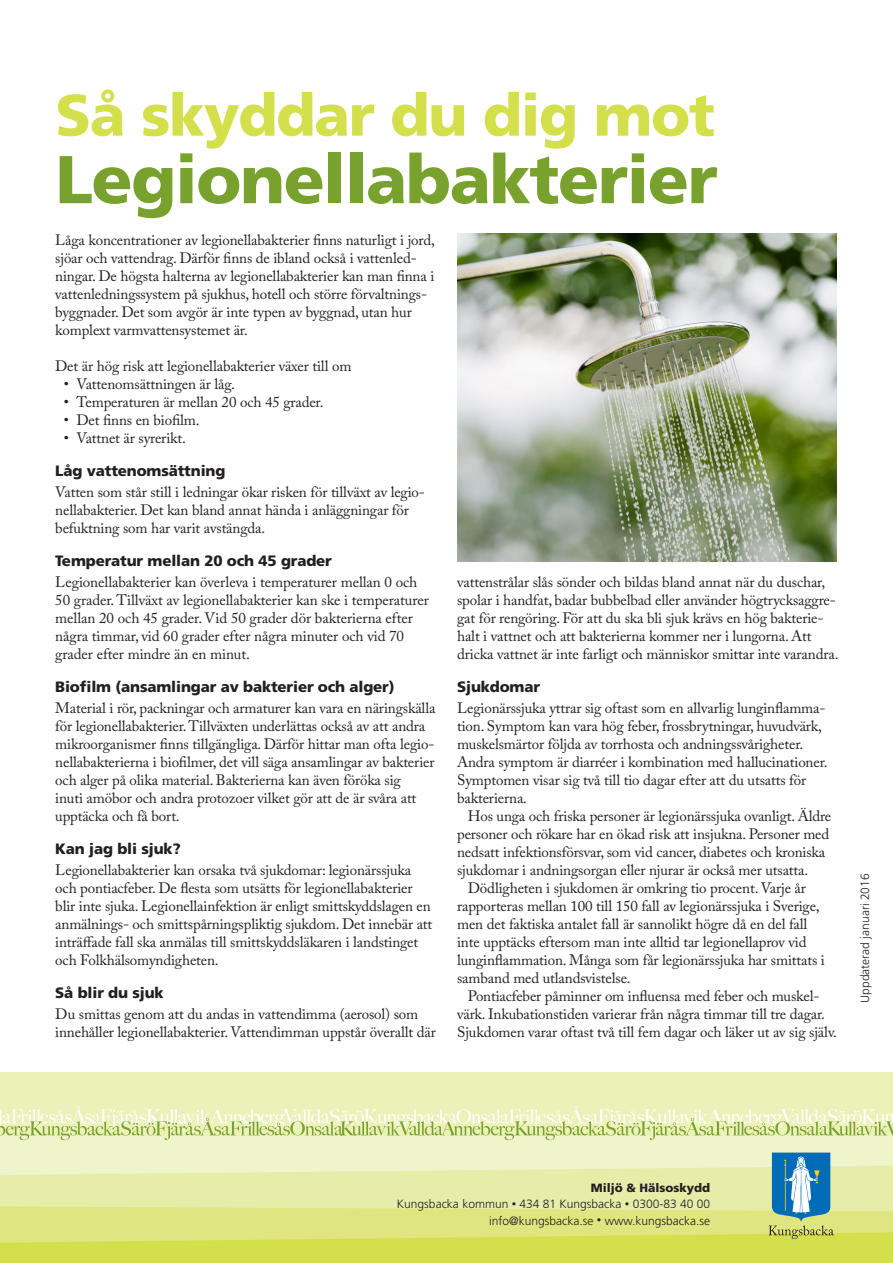
<style>
.page{position:relative;width:893px;height:1263px;background:#fff}
.page>*{position:absolute;margin:0;border:0;box-sizing:border-box;transform-origin:0 0}
.Rub{font:900 67.5px "Frutiger LT Std";letter-spacing:-.02em;color:#78a22d}
.Rub-2{font:900 58.5px "Frutiger LT Std";letter-spacing:-.02em;color:#d4df4c}
.bt{font:15px/18px "Adobe Caslon Pro";letter-spacing:-.01em;color:#231f20}
.bt_i{font:15px/18px "Adobe Caslon Pro";letter-spacing:-.01em;color:#231f20}
.mr{font:900 15px "Frutiger LT Std";letter-spacing:-.01em;color:#231f20}
.tabell{font:300 12px "Frutiger LT Std";color:#231f20}
.t1{font:900 12px "Frutiger LT Std";color:#231f20}
.s1{font-size:9px}
</style>
<div class="page">
<div style="left:0;top:1140px;width:893px;height:12px;background:#f0f4ca"></div>
<div style="left:0;top:1071px;width:893px;height:64px;background:#ecf1b9"></div>
<svg style="left:0;top:1106px;width:893px;height:34px"></svg>
<svg style="left:0;top:1152px;width:893px;height:111px;background:#dbe58f"></svg>
<img style="left:457px;top:234px;width:379px;height:327px">
<p class="Rub-2" style="left:55px;top:80px;width:661px">Så skyddar du dig mot</p>
<p class="Rub" style="left:55px;top:139px;width:664px">Legionellabakterier</p>
<p class="bt" style="left:55px;top:231px;width:381px">Låga koncentrationer av legionellabakterier finns naturligt i jord, sjöar och vattendrag. Därför finns de ibland också i vattenled&shy;ningar. De högsta halterna av legionellabakterier kan man finna i vattenledningssystem på sjukhus, hotell och större förvaltnings&shy;byggnader. Det som avgör är inte typen av byggnad, utan hur komplext varmvattensystemet är.</p>
<p class="bt" style="left:55px;top:357px;width:298px">Det är hög risk att legionellabakterier växer till om</p>
<p class="bt" style="left:64px;top:375px;width:173px">• Vattenomsättningen är låg.</p>
<p class="bt" style="left:64px;top:393px;width:261px">• Temperaturen är mellan 20 och 45 grader.</p>
<p class="bt" style="left:64px;top:411px;width:137px">• Det finns en biofilm.</p>
<p class="bt" style="left:64px;top:429px;width:124px">• Vattnet är syrerikt.</p>
<p class="mr" style="left:55px;top:462px;width:172px">Låg vattenomsättning</p>
<p class="bt" style="left:55px;top:483px;width:371px">Vatten som står still i ledningar ökar risken för tillväxt av legio&shy;nellabakterier. Det kan bland annat hända i anläggningar för befuktning som har varit avstängda.</p>
<p class="mr" style="left:55px;top:552px;width:278px">Temperatur mellan 20 och 45 grader</p>
<p class="bt" style="left:55px;top:573px;width:375px">Legionellabakterier kan överleva i temperaturer mellan 0 och 50 grader. Tillväxt av legionellabakterier kan ske i temperaturer mellan 20 och 45 grader. Vid 50 grader dör bakterierna efter några timmar, vid 60 grader efter några minuter och vid 70 grader efter mindre än en minut.</p>
<p class="mr" style="left:55px;top:678px;width:341px">Biofilm (ansamlingar av bakterier och alger)</p>
<p class="bt" style="left:55px;top:699px;width:382px">Material i rör, packningar och armaturer kan vara en näringskälla för legionellabakterier. Tillväxten underlättas också av att andra mikroorganismer finns tillgängliga. Därför hittar man ofta legio&shy;nellabakterierna i biofilmer, det vill säga ansamlingar av bakterier och alger på olika material. Bakterierna kan även föröka sig<br>inuti amöbor och andra protozoer vilket gör att de är svåra att upptäcka och få bort.</p>
<p class="mr" style="left:55px;top:840px;width:127px">Kan jag bli sjuk?</p>
<p class="bt" style="left:55px;top:861px;width:379px">Legionellabakterier kan orsaka två sjukdomar: legionärssjuka och pontiacfeber. De flesta som utsätts för legionellabakterier blir inte sjuka. Legionellainfektion är enligt smittskyddslagen en anmälnings- och smittspårningspliktig sjukdom. Det innebär att inträffade fall ska anmälas till smittskyddsläkaren i landstinget och Folkhälsomyndigheten.</p>
<p class="mr" style="left:55px;top:984px;width:110px">Så blir du sjuk</p>
<p class="bt" style="left:55px;top:1005px;width:382px">Du smittas genom att du andas in vattendimma (aerosol) som innehåller legionellabakterier. Vattendimman uppstår överallt där</p>
<p class="bt" style="left:457px;top:573px;width:383px">vattenstrålar slås sönder och bildas bland annat när du duschar, spolar i handfat, badar bubbelbad eller använder högtrycksaggre&shy;gat för rengöring. För att du ska bli sjuk krävs en hög bakterie&shy;halt i vattnet och att bakterierna kommer ner i lungorna. Att dricka vattnet är inte farligt och människor smittar inte varandra.</p>
<p class="mr" style="left:457px;top:678px;width:85px">Sjukdomar</p>
<p class="bt" style="left:457px;top:699px;width:372px">Legionärssjuka yttrar sig oftast som en allvarlig lunginflamma&shy;tion. Symptom kan vara hög feber, frossbrytningar, huvudvärk, muskelsmärtor följda av torrhosta och andningssvårigheter.<br>Andra symptom är diarréer i kombination med hallucinationer.<br>Symptomen visar sig två till tio dagar efter att du utsatts för bakterierna.</p>
<p class="bt_i" style="left:457px;top:807px;width:376px;text-indent:11px">Hos unga och friska personer är legionärssjuka ovanligt. Äldre personer och rökare har en ökad risk att insjukna. Personer med nedsatt infektionsförsvar, som vid cancer, diabetes och kroniska sjukdomar i andningsorgan eller njurar är också mer utsatta.</p>
<p class="bt_i" style="left:457px;top:879px;width:369px;text-indent:11px">Dödligheten i sjukdomen är omkring tio procent. Varje år rapporteras mellan 100 till 150 fall av legionärssjuka i Sverige, men det faktiska antalet fall är sannolikt högre då en del fall inte upptäcks eftersom man inte alltid tar legionellaprov vid lunginflammation. Många som får legionärssjuka har smittats i samband med utlandsvistelse.</p>
<p class="bt_i" style="left:457px;top:987px;width:381px;text-indent:11px">Pontiacfeber påminner om influensa med feber och muskel&shy;värk. Inkubationstiden varierar från några timmar till tre dagar.<br>Sjukdomen varar oftast två till fem dagar och läker ut av sig själv.</p>
<p class="tabell" style="left:858px;top:1002px;width:130px;rotate:-90deg">Uppdaterad januari 2016</p>
<p class="t1" style="left:591px;top:1180px;width:121px">Miljö &amp; Hälsoskydd</p>
<p class="tabell" style="left:397px;top:1197px;width:315px">Kungsbacka kommun <span class="s1">•</span> 434 81 Kungsbacka <span class="s1">•</span> 0300-83 40 00</p>
<p class="tabell" style="left:489px;top:1214px;width:222px">info@kungsbacka.se <span class="s1">•</span> www.kungsbacka.se</p>
</div>
